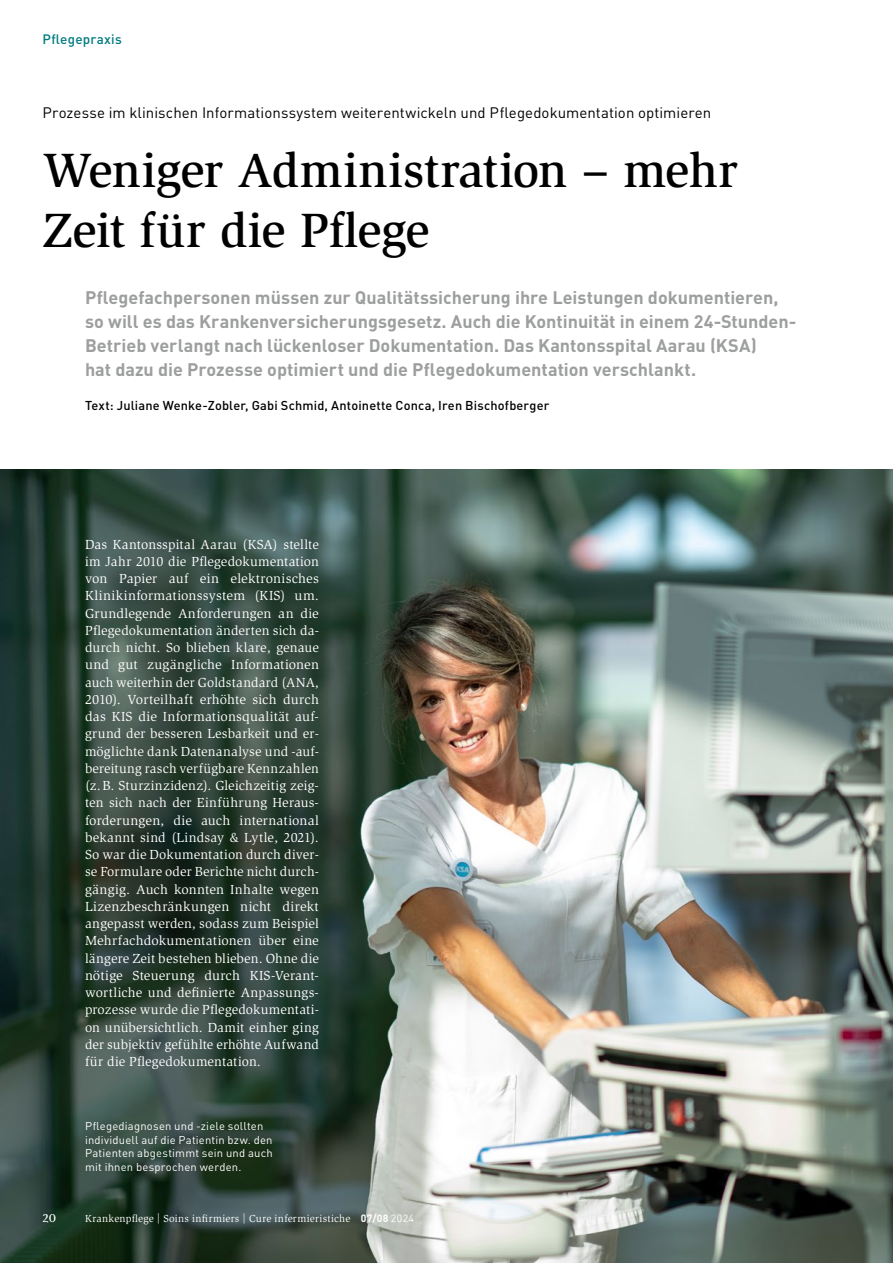
<style>
.page{position:relative;width:893px;height:1263px;background:#fff}
.page>*{position:absolute;margin:0;border:0;box-sizing:border-box;transform-origin:0 0}
.t1{font:500 49.5px/60px "Slimbach Std";letter-spacing:-.01em;color:#000}
.t2{font:700 18px/24px "DIN Pro";color:#9d9e9e}
.t3{font:15px "DIN Pro";letter-spacing:.005em;color:#000}
.t4{font:13.5px/17.2px "Slimbach Std";letter-spacing:.005em;color:#fff;text-align:justify}
.t5{font:500 13.5px "DIN Pro";letter-spacing:.015em;color:#007b81}
.t6{font:500 12.75px "DIN Pro";letter-spacing:.015em;color:#000}
.t7{font:700 12px "Esta Pro";color:#fff}
.t8{font:11.25px/13.5px "DIN Pro";letter-spacing:.02em;color:#fff}
.t9{font:10.5px "Slimbach Std";letter-spacing:.025em;color:#fff}
.s1{font-family:"DIN Pro";font-weight:700}
.s2{font-family:"DIN Pro"}
</style>
<div class="page">
<img style="left:0;top:470px;width:893px;height:793px">
<p class="t5" style="left:43px;top:30px;width:81px">Pflegepraxis</p>
<p class="t3" style="left:43px;top:103px;width:670px">Prozesse im klinischen Informationssystem weiterentwickeln und Pflegedokumentation optimieren</p>
<h1 class="t1" style="left:43px;top:140px;width:697px">Weniger Administration – mehr<br>Zeit für die Pflege</h1>
<p class="t2" style="left:85px;top:284px;width:713px">Pflegefachpersonen müssen zur Qualitätssicherung ihre Leistungen dokumentieren, so will es das Krankenversicherungsgesetz. Auch die Kontinuität in einem 24-Stunden-Betrieb verlangt nach lückenloser Dokumentation. Das Kantonsspital Aarau (KSA)<br>hat dazu die Prozesse optimiert und die Pflegedokumentation verschlankt.</p>
<p class="t6" style="left:85px;top:397px;width:466px">Text: Juliane Wenke-Zobler, Gabi Schmid, Antoinette Conca, Iren Bischofberger</p>
<p class="t4" style="left:85px;top:536px;width:235px">Das Kantonsspital Aarau (KSA) stellte im Jahr 2010 die Pflegedokumentation von Papier auf ein elektronisches Klinikinformationssystem (KIS) um.<br>Grundlegende Anforderungen an die Pflegedokumentation änderten sich da&shy;durch nicht. So blieben klare, genaue und gut zugängliche Informationen auch weiterhin der Goldstandard (ANA, 2010). Vorteilhaft erhöhte sich durch das KIS die Informationsqualität auf&shy;grund der besseren Lesbarkeit und er&shy;möglichte dank Datenanalyse und -auf&shy;bereitung rasch verfügbare Kennzahlen (z.B. Sturzinzidenz). Gleichzeitig zeig&shy;ten sich nach der Einführung Heraus&shy;forderungen, die auch international bekannt sind (Lindsay &amp; Lytle, 2021).<br>So war die Dokumentation durch diver&shy;se Formulare oder Berichte nicht durch&shy;gängig. Auch konnten Inhalte wegen Lizenzbeschränkungen nicht direkt angepasst werden, sodass zum Beispiel Mehrfachdokumentationen über eine längere Zeit bestehen blieben. Ohne die nötige Steuerung durch KIS-Verant&shy;wortliche und definierte Anpassungs&shy;prozesse wurde die Pflegedokumentati&shy;on unübersichtlich. Damit einher ging der subjektiv gefühlte erhöhte Aufwand für die Pflegedokumentation.</p>
<p class="t8" style="left:85px;top:1119px;width:189px">Pflegediagnosen und -ziele sollten individuell auf die Patientin bzw. den Patienten abgestimmt sein und auch mit ihnen besprochen werden.</p>
<p class="t7" style="left:43px;top:1209px;width:15px">20</p>
<p class="t9" style="left:85px;top:1212px;width:330px">Krankenpflege | Soins infirmiers | Cure infermieristiche <span class="s1">07/08</span> <span class="s2">2024</span></p>
</div>
